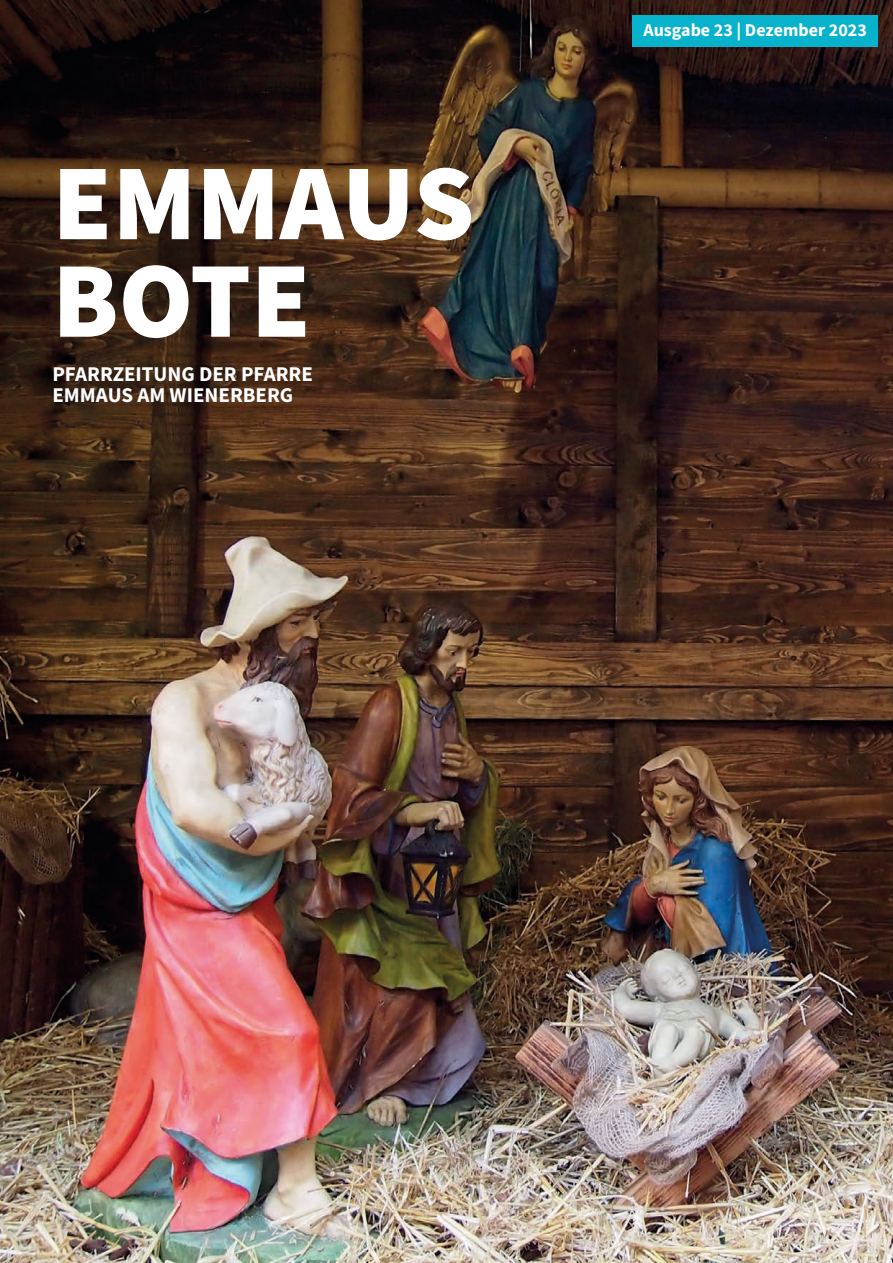
<style>
.page{position:relative;width:893px;height:1263px;background:#fff}
.page>*{position:absolute;margin:0;border:0;box-sizing:border-box;transform-origin:0 0}
.t1{font:900 108px/97.5px "Source Sans Pro";color:#fff}
.t2{font:700 21px/21px "Source Sans Pro";color:#fff}
.t3{font:700 18px "Source Sans Pro";color:#fff}
</style>
<div class="page">
<img style="left:0;top:0;width:893px;height:1263px">
<div style="left:632px;top:15px;width:246px;height:32px;background:#07b2cc"></div>
<h1 class="t1" style="left:52px;top:153px;width:424px">EMMAUS<br>BOTE</h1>
<p class="t2" style="left:52px;top:364px;width:262px">PFARRZEITUNG DER PFARRE<br>EMMAUS AM WIENERBERG</p>
<p class="t3" style="left:643px;top:18px;width:225px">Ausgabe 23 | Dezember 2023</p>
</div>
